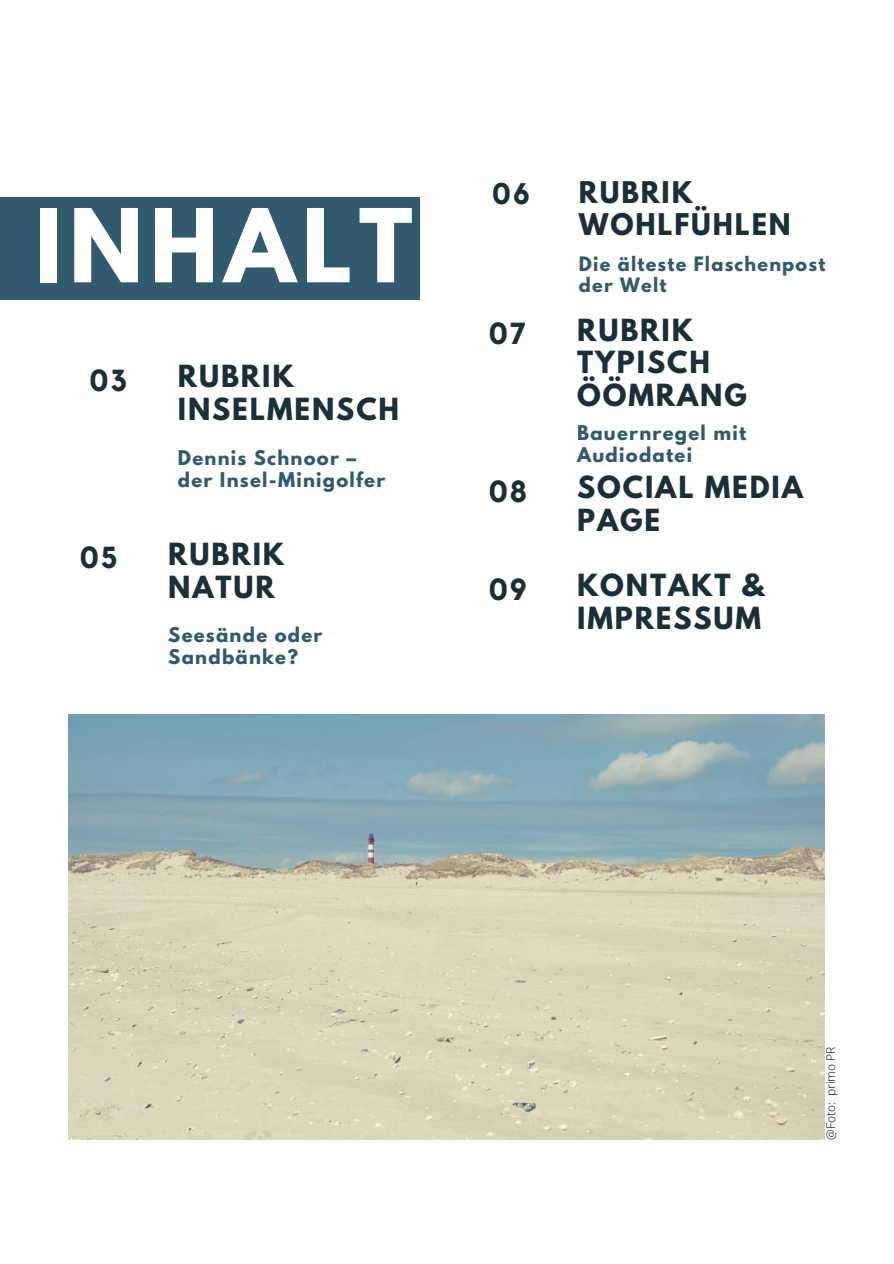
<style>
.page{position:relative;width:894px;height:1264px;background:#fff}
.page>*{position:absolute;margin:0;border:0;box-sizing:border-box;transform-origin:0 0}
.t1{font:700 90px "League Spartan";letter-spacing:.07em;color:#fff}
.t2{font:700 30.3px "Kollektif";letter-spacing:.07em;color:#1a2f3a}
.t3{font:700 29.7px "Kollektif";color:#1a2f3a}
.t4{font:700 27px/32.8px "League Spartan";letter-spacing:.07em;color:#1a2f3a}
.t5{font:700 26.55px/32.2px "League Spartan";letter-spacing:.07em;color:#1a2f3a}
.t6{font:700 18px/21.9px "League Spartan";letter-spacing:.07em;color:#315a6e}
.t7{font:700 17.7px/21.5px "League Spartan";letter-spacing:.07em;color:#315a6e}
.t8{font:300 12px "Open Sans";color:#000}
</style>
<div class="page">
<div style="left:0;top:198px;width:419px;height:101px;background:#315a6e"></div>
<img style="left:68px;top:714px;width:756px;height:425px">
<h1 class="t1" style="left:35px;top:201px;width:379px">INHALT</h1>
<p class="t2" style="left:89px;top:367px;width:39px">03</p>
<p class="t4" style="left:178px;top:363px;width:223px">RUBRIK<br>INSELMENSCH</p>
<p class="t6" style="left:178px;top:448px;width:209px">Dennis Schnoor – der Insel-Minigolfer</p>
<p class="t2" style="left:80px;top:544px;width:40px">05</p>
<p class="t4" style="left:168px;top:541px;width:117px">RUBRIK<br>NATUR</p>
<p class="t6" style="left:168px;top:626px;width:156px">Seesände oder<br>Sandbänke?</p>
<p class="t3" style="left:492px;top:180px;width:40px">06</p>
<p class="t5" style="left:578px;top:179px;width:213px">RUBRIK<br>WOHLFÜHLEN</p>
<p class="t7" style="left:578px;top:255px;width:248px">Die älteste Flaschenpost der Welt</p>
<p class="t2" style="left:488px;top:320px;width:39px">07</p>
<p class="t4" style="left:577px;top:317px;width:171px">RUBRIK<br>TYPISCH<br>ÖÖMRANG</p>
<p class="t6" style="left:577px;top:424px;width:170px">Bauernregel mit<br>Audiodatei</p>
<p class="t2" style="left:488px;top:477px;width:40px">08</p>
<p class="t4" style="left:577px;top:474px;width:227px">SOCIAL MEDIA<br>PAGE</p>
<p class="t2" style="left:488px;top:575px;width:40px">09</p>
<p class="t4" style="left:577px;top:572px;width:188px">KONTAKT &amp;<br>IMPRESSUM</p>
<p class="t8" style="left:822px;top:1139px;width:95px;rotate:-90deg">@Foto: primo PR</p>
</div>
